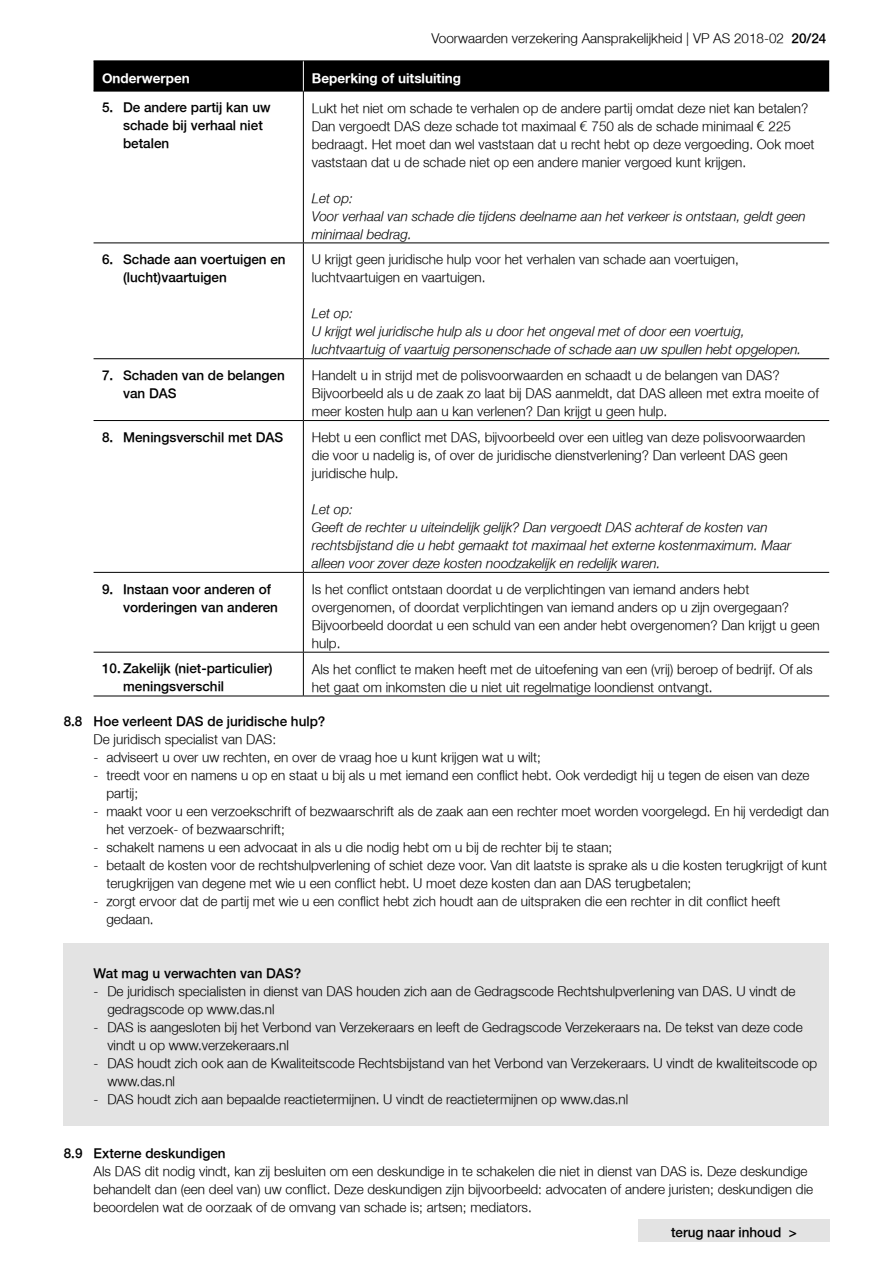
<style>
.page{position:relative;width:893px;height:1263px;background:#fff}
.page>*{position:absolute;margin:0;border:0;box-sizing:border-box;transform-origin:0 0}
.t1{font:300 13.5px/18px "Fortis Helvetica";color:#000}
.t2{font:italic 300 13.5px/18px "Fortis Helvetica";color:#000}
.t3{font:300 13.5px/18px "Fortis Helvetica";color:#000}
.t4{font:700 13.5px "Fortis Helvetica";color:#fff}
.s1{font-style:inherit}
</style>
<div class="page">
<div style="left:638px;top:1219px;width:192px;height:23px;background:#e3e3e3"></div>
<div style="left:64px;top:943px;width:765px;height:20px;background:#e3e3e3"></div>
<div style="left:64px;top:961px;width:765px;height:21px;background:#e3e3e3"></div>
<div style="left:64px;top:979px;width:765px;height:38px;background:#e3e3e3"></div>
<div style="left:64px;top:1015px;width:765px;height:38px;background:#e3e3e3"></div>
<div style="left:64px;top:1051px;width:765px;height:38px;background:#e3e3e3"></div>
<div style="left:64px;top:1087px;width:765px;height:20px;background:#e3e3e3"></div>
<div style="left:64px;top:1105px;width:765px;height:20px;background:#e3e3e3"></div>
<div style="left:94px;top:62px;width:735px;height:29px;background:#000"></div>
<hr style="left:94px;top:61px;width:209px;height:1px;background:#000">
<hr style="left:94px;top:91px;width:209px;height:1px;background:#000">
<hr style="left:303px;top:61px;width:526px;height:1px;background:#000">
<hr style="left:303px;top:91px;width:526px;height:1px;background:#000">
<hr style="left:303px;top:91px;width:1px;height:151px;background:#000">
<hr style="left:94px;top:242px;width:209px;height:1px;background:#000">
<hr style="left:303px;top:243px;width:1px;height:115px;background:#000">
<hr style="left:303px;top:242px;width:526px;height:1px;background:#000">
<hr style="left:94px;top:358px;width:209px;height:1px;background:#000">
<hr style="left:303px;top:359px;width:1px;height:61px;background:#000">
<hr style="left:303px;top:358px;width:526px;height:1px;background:#000">
<hr style="left:94px;top:420px;width:209px;height:1px;background:#000">
<hr style="left:303px;top:421px;width:1px;height:151px;background:#000">
<hr style="left:303px;top:420px;width:526px;height:1px;background:#000">
<hr style="left:94px;top:572px;width:209px;height:1px;background:#000">
<hr style="left:303px;top:573px;width:1px;height:79px;background:#000">
<hr style="left:303px;top:572px;width:526px;height:1px;background:#000">
<hr style="left:94px;top:652px;width:209px;height:1px;background:#000">
<hr style="left:94px;top:696px;width:209px;height:1px;background:#000">
<hr style="left:303px;top:652px;width:1px;height:44px;background:#000">
<hr style="left:303px;top:652px;width:526px;height:1px;background:#000">
<hr style="left:303px;top:696px;width:526px;height:1px;background:#000">
<hr style="left:303px;top:61px;width:1px;height:30px;background:#fff">
<p class="t1" style="left:432px;top:29px;width:396px">Voorwaarden verzekering Aansprakelijkheid | VP AS 2018-02 <span class="s1">20/24</span></p>
<p class="t4" style="left:102px;top:69px;width:89px">Onderwerpen</p>
<p class="t4" style="left:312px;top:69px;width:151px">Beperking of uitsluiting</p>
<p class="t3" style="left:123px;top:99px;width:149px;text-indent:-21px">5. De andere partij kan uw schade bij verhaal niet betalen</p>
<p class="t1" style="left:312px;top:99px;width:504px">Lukt het niet om schade te verhalen op de andere partij omdat deze niet kan betalen?<br>Dan vergoedt DAS deze schade tot maximaal € 750 als de schade minimaal € 225 bedraagt. Het moet dan wel vaststaan dat u recht hebt op deze vergoeding. Ook moet vaststaan dat u de schade niet op een andere manier vergoed kunt krijgen.</p>
<p class="t2" style="left:312px;top:189px;width:495px">Let op:<br>Voor verhaal van schade die tijdens deelname aan het verkeer is ontstaan, geldt geen minimaal bedrag.</p>
<p class="t3" style="left:123px;top:251px;width:164px;text-indent:-21px">6. Schade aan voertuigen en (lucht)vaartuigen</p>
<p class="t1" style="left:312px;top:251px;width:428px">U krijgt geen juridische hulp voor het verhalen van schade aan voertuigen, luchtvaartuigen en vaartuigen.</p>
<p class="t2" style="left:312px;top:305px;width:491px">Let op:<br>U krijgt wel juridische hulp als u door het ongeval met of door een voertuig, luchtvaartuig of vaartuig personenschade of schade aan uw spullen hebt opgelopen.</p>
<p class="t3" style="left:123px;top:367px;width:163px;text-indent:-21px">7. Schaden van de belangen van DAS</p>
<p class="t1" style="left:312px;top:367px;width:508px">Handelt u in strijd met de polisvoorwaarden en schaadt u de belangen van DAS?<br>Bijvoorbeeld als u de zaak zo laat bij DAS aanmeldt, dat DAS alleen met extra moeite of meer kosten hulp aan u kan verlenen? Dan krijgt u geen hulp.</p>
<p class="t3" style="left:102px;top:429px;width:183px">8. Meningsverschil met DAS</p>
<p class="t1" style="left:312px;top:428px;width:495px">Hebt u een conflict met DAS, bijvoorbeeld over een uitleg van deze polisvoorwaarden die voor u nadelig is, of over de juridische dienstverlening? Dan verleent DAS geen juridische hulp.</p>
<p class="t2" style="left:312px;top:500px;width:481px">Let op:<br>Geeft de rechter u uiteindelijk gelijk? Dan vergoedt DAS achteraf de kosten van rechtsbijstand die u hebt gemaakt tot maximaal het externe kostenmaximum. Maar alleen voor zover deze kosten noodzakelijk en redelijk waren.</p>
<p class="t3" style="left:123px;top:580px;width:156px;text-indent:-21px">9. Instaan voor anderen of vorderingen van anderen</p>
<p class="t1" style="left:312px;top:580px;width:509px">Is het conflict ontstaan doordat u de verplichtingen van iemand anders hebt overgenomen, of doordat verplichtingen van iemand anders op u zijn overgegaan?<br>Bijvoorbeeld doordat u een schuld van een ander hebt overgenomen? Dan krijgt u geen hulp.</p>
<p class="t3" style="left:123px;top:660px;width:151px;text-indent:-21px">10. Zakelijk (niet-particulier) meningsverschil</p>
<p class="t1" style="left:312px;top:660px;width:502px">Als het conflict te maken heeft met de uitoefening van een (vrij) beroep of bedrijf. Of als het gaat om inkomsten die u niet uit regelmatige loondienst ontvangt.</p>
<p class="t3" style="left:64px;top:713px;width:263px">8.8 Hoe verleent DAS de juridische hulp?</p>
<p class="t1" style="left:94px;top:731px;width:184px">De juridisch specialist van DAS:</p>
<p class="t1" style="left:94px;top:749px;width:449px">- adviseert u over uw rechten, en over de vraag hoe u kunt krijgen wat u wilt;</p>
<p class="t1" style="left:106px;top:767px;width:705px;text-indent:-13px">- treedt voor en namens u op en staat u bij als u met iemand een conflict hebt. Ook verdedigt hij u tegen de eisen van deze partij;</p>
<p class="t1" style="left:106px;top:803px;width:724px;text-indent:-13px">- maakt voor u een verzoekschrift of bezwaarschrift als de zaak aan een rechter moet worden voorgelegd. En hij verdedigt dan het verzoek- of bezwaarschrift;</p>
<p class="t1" style="left:94px;top:839px;width:520px">- schakelt namens u een advocaat in als u die nodig hebt om u bij de rechter bij te staan;</p>
<p class="t1" style="left:106px;top:857px;width:722px;text-indent:-13px">- betaalt de kosten voor de rechtshulpverlening of schiet deze voor. Van dit laatste is sprake als u die kosten terugkrijgt of kunt terugkrijgen van degene met wie u een conflict hebt. U moet deze kosten dan aan DAS terugbetalen;</p>
<p class="t1" style="left:106px;top:893px;width:675px;text-indent:-13px">- zorgt ervoor dat de partij met wie u een conflict hebt zich houdt aan de uitspraken die een rechter in dit conflict heeft gedaan.</p>
<p class="t3" style="left:94px;top:965px;width:209px">Wat mag u verwachten van DAS?</p>
<p class="t1" style="left:107px;top:983px;width:690px;text-indent:-14px">- De juridisch specialisten in dienst van DAS houden zich aan de Gedragscode Rechtshulpverlening van DAS. U vindt de gedragscode op www.das.nl</p>
<p class="t1" style="left:107px;top:1019px;width:697px;text-indent:-14px">- DAS is aangesloten bij het Verbond van Verzekeraars en leeft de Gedragscode Verzekeraars na. De tekst van deze code vindt u op www.verzekeraars.nl</p>
<p class="t1" style="left:107px;top:1055px;width:711px;text-indent:-14px">- DAS houdt zich ook aan de Kwaliteitscode Rechtsbijstand van het Verbond van Verzekeraars. U vindt de kwaliteitscode op www.das.nl</p>
<p class="t1" style="left:94px;top:1091px;width:536px">- DAS houdt zich aan bepaalde reactietermijnen. U vindt de reactietermijnen op www.das.nl</p>
<p class="t3" style="left:64px;top:1145px;width:163px">8.9 Externe deskundigen</p>
<p class="t1" style="left:94px;top:1163px;width:721px">Als DAS dit nodig vindt, kan zij besluiten om een deskundige in te schakelen die niet in dienst van DAS is. Deze deskundige behandelt dan (een deel van) uw conflict. Deze deskundigen zijn bijvoorbeeld: advocaten of andere juristen; deskundigen die beoordelen wat de oorzaak of de omvang van schade is; artsen; mediators.</p>
<p class="t3" style="left:671px;top:1224px;width:127px">terug naar inhoud &gt;</p>
</div>
